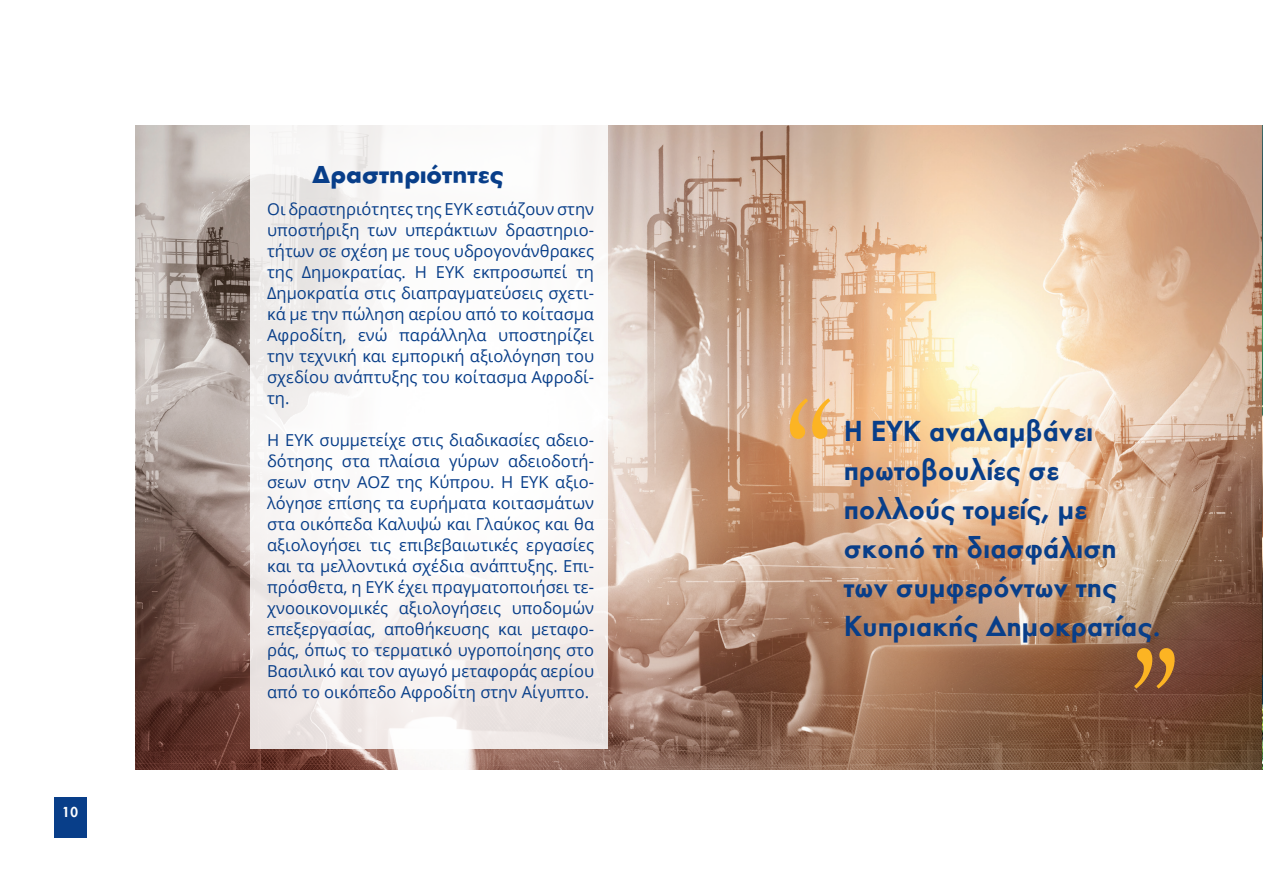
<style>
.page{position:relative;width:1263px;height:893px;background:#fff}
.page>*{position:absolute;margin:0;border:0;box-sizing:border-box;transform-origin:0 0}
.t1{font:600 30px/39px "Futura Greek";color:#083e89}
.t2{font:700 25.5px "Futura Greek";color:#083e89}
.t3{font:16.5px/21px "Open Sans";color:#083e89;text-align:justify}
.t4{font:600 15px "Futura Greek";color:#fff}
</style>
<div class="page">
<div style="left:54px;top:797px;width:32px;height:41px;background:#083e89"></div>
<img style="left:135px;top:126px;width:1127px;height:644px">
<svg style="left:790px;top:398px;width:40px;height:41px;background:#ebb363"></svg>
<svg style="left:1134px;top:648px;width:41px;height:41px;background:#ab732f"></svg>
<svg style="left:251px;top:125px;width:357px;height:624px"></svg>
<p class="t4" style="left:62px;top:803px;width:18px">10</p>
<h2 class="t2" style="left:312px;top:159px;width:193px">Δραστηριότητες</h2>
<p class="t3" style="left:267px;top:198px;width:328px">Οι δραστηριότητες της ΕΥΚ εστιάζουν στην υποστήριξη των υπεράκτιων δραστηριο&shy;τήτων σε σχέση με τους υδρογονάνθρακες της Δημοκρατίας. Η ΕΥΚ εκπροσωπεί τη Δημοκρατία στις διαπραγματεύσεις σχετι&shy;κά με την πώληση αερίου από το κοίτασμα Αφροδίτη, ενώ παράλληλα υποστηρίζει την τεχνική και εμπορική αξιολόγηση του σχεδίου ανάπτυξης του κοίτασμα Αφροδί&shy;τη.</p>
<p class="t3" style="left:267px;top:429px;width:328px">Η ΕΥΚ συμμετείχε στις διαδικασίες αδειο&shy;δότησης στα πλαίσια γύρων αδειοδοτή&shy;σεων στην ΑΟΖ της Κύπρου. Η ΕΥΚ αξιο&shy;λόγησε επίσης τα ευρήματα κοιτασμάτων στα οικόπεδα Καλυψώ και Γλαύκος και θα αξιολογήσει τις επιβεβαιωτικές εργασίες και τα μελλοντικά σχέδια ανάπτυξης. Επι&shy;πρόσθετα, η ΕΥΚ έχει πραγματοποιήσει τε&shy;χνοοικονομικές αξιολογήσεις υποδομών επεξεργασίας, αποθήκευσης και μεταφο&shy;ράς, όπως το τερματικό υγροποίησης στο Βασιλικό και τον αγωγό μεταφοράς αερίου από το οικόπεδο Αφροδίτη στην Αίγυπτο.</p>
<h1 class="t1" style="left:844px;top:411px;width:318px">Η ΕΥΚ αναλαµβάνει πρωτοβουλίες σε πολλούς τοµείς, µε σκοπό τη διασφάλιση των συµφερόντων της<br>Κυπριακής ∆ηµοκρατίας.</h1>
</div>
